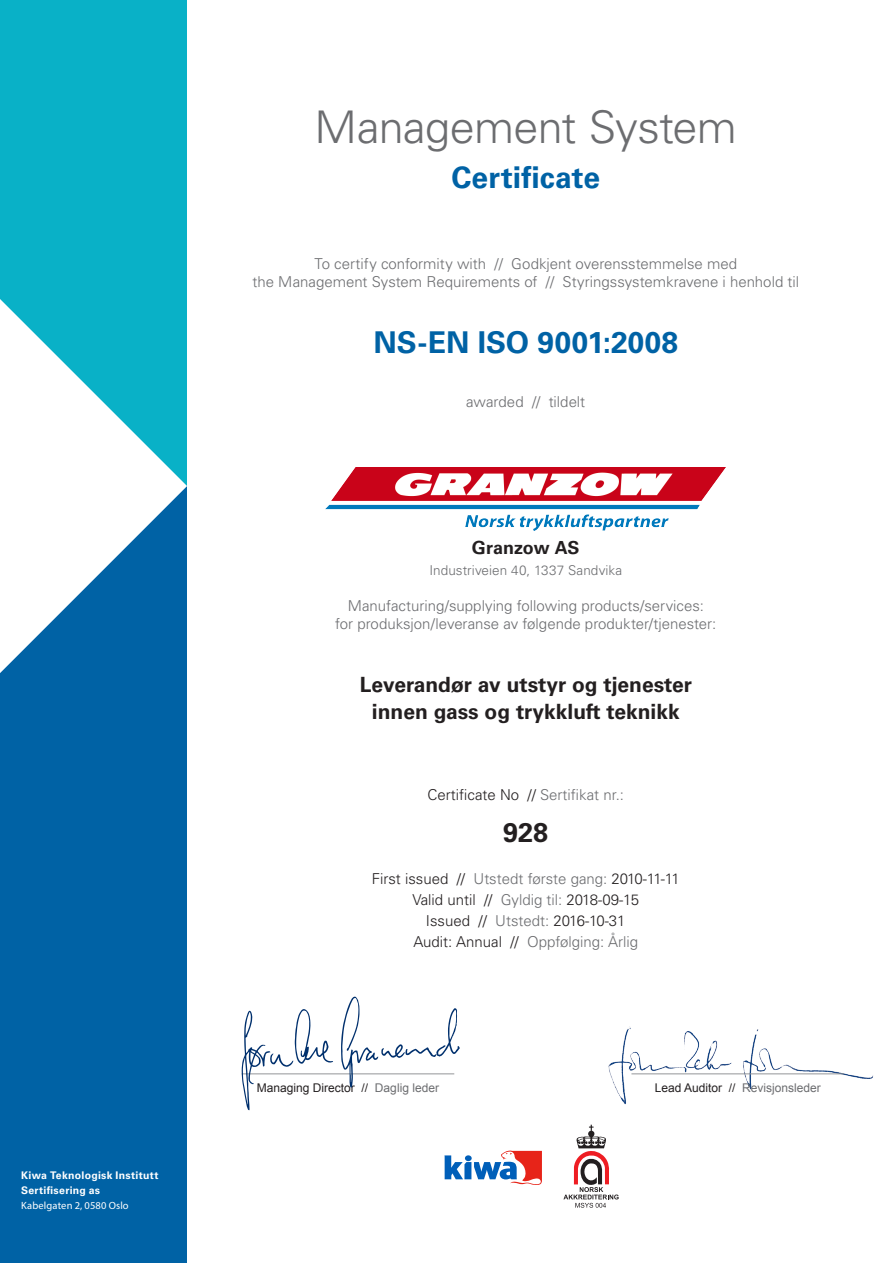
<style>
.page{position:relative;width:893px;height:1263px;background:#fff}
.page>*{position:absolute;margin:0;border:0;box-sizing:border-box;transform-origin:0 0}
.certificate_title{font:300 45px "Univers LT Std";letter-spacing:-.015em;color:#6c6d70}
.certificate{font:700 30px "Univers LT Std";letter-spacing:.005em;color:#0062a5}
.t1{font:700 27px "Univers LT Std";color:#231f20}
.t2{font:700 21px "Univers LT Std";color:#231f20}
.explanation_text{font:700 18px "Univers LT Std";color:#231f20}
.explanation_text-2{font:300 15px "Univers LT Std";color:#6c6d70}
.t3{font:300 15px "Univers LT Std";color:#231f20}
.explanation_text-3{font:300 13.5px "Univers LT Std";letter-spacing:.005em;color:#6c6d70}
.t4{font:12px "Arial";color:#231f20}
.t5{font:12px "Arial";color:#6c6d70}
.t6{font:700 10.5px/15px "Univers LT Std";letter-spacing:.025em;color:#fff}
.t7{font:10.5px "Myriad Pro";letter-spacing:.015em;color:#fff}
.s1{color:#6c6d70}
.s2{color:#231f20}
</style>
<div class="page">
<div style="left:0;top:486px;width:187px;height:777px;background:#0062a5"></div>
<div style="left:0;top:0;width:187px;height:486px;background:#09b1c7"></div>
<svg style="left:0;top:299px;width:187px;height:374px;fill:#fff"></svg>
<img style="left:608px;top:1026px;width:265px;height:79px">
<hr style="left:242px;top:1073px;width:212px;height:1px;background:#939598">
<hr style="left:631px;top:1073px;width:213px;height:1px;background:#939598">
<svg style="left:444px;top:1150px;width:98px;height:35px"></svg>
<div style="left:465px;top:1155px;width:7px;height:6px;background:#005fb9;border-radius:50%"></div>
<svg style="left:563px;top:1125px;width:56px;height:83px"></svg>
<svg style="left:341px;top:997px;width:119px;height:91px"></svg>
<svg style="left:242px;top:1009px;width:91px;height:101px"></svg>
<img style="left:326px;top:468px;width:399px;height:63px">
<p class="t6" style="left:21px;top:1168px;width:139px">Kiwa Teknologisk Institutt<br>Sertifisering as</p>
<p class="t7" style="left:21px;top:1199px;width:109px">Kabelgaten 2, 0580 Oslo</p>
<p class="certificate_title" style="left:315px;top:100px;width:424px">Management System</p>
<p class="certificate" style="left:451px;top:160px;width:150px">Certificate</p>
<p class="explanation_text-2" style="left:314px;top:255px;width:424px">To certify conformity with // Godkjent overensstemmelse med</p>
<p class="explanation_text-2" style="left:252px;top:273px;width:548px">the Management System Requirements of // Styringssystemkravene i henhold til</p>
<p class="certificate" style="left:373px;top:325px;width:306px">NS-EN ISO 9001:2008</p>
<p class="explanation_text-2" style="left:466px;top:393px;width:120px">awarded // tildelt</p>
<p class="explanation_text" style="left:472px;top:537px;width:109px">Granzow AS</p>
<p class="explanation_text-3" style="left:429px;top:562px;width:194px">Industriveien 40, 1337 Sandvika</p>
<p class="explanation_text-2" style="left:348px;top:597px;width:358px">Manufacturing/supplying following products/services:</p>
<p class="explanation_text-2" style="left:335px;top:615px;width:383px">for produksjon/leveranse av følgende produkter/tjenester:</p>
<p class="t2" style="left:360px;top:672px;width:334px">Leverandør av utstyr og tjenester</p>
<p class="t2" style="left:372px;top:699px;width:309px">innen gass og trykkluft teknikk</p>
<p class="t3" style="left:428px;top:786px;width:198px">Certificate No // <span class="s1">Sertifikat nr.:</span></p>
<p class="t1" style="left:503px;top:817px;width:47px">928</p>
<p class="t3" style="left:372px;top:870px;width:309px">First issued // <span class="s1">Utstedt første gang:</span> 2010-11-11</p>
<p class="t3" style="left:412px;top:891px;width:228px">Valid until // <span class="s1">Gyldig til:</span> 2018-09-15</p>
<p class="t3" style="left:426px;top:912px;width:201px">Issued // <span class="s1">Utstedt:</span> 2016-10-31</p>
<p class="explanation_text-2" style="left:414px;top:933px;width:226px"><span class="s2">Audit: Annual //</span> Oppfølging: Årlig</p>
<p class="t4" style="left:257px;top:1079px;width:184px">Managing Director // <span class="s1">Daglig leder</span></p>
<p class="t5" style="left:655px;top:1079px;width:168px"><span class="s2">Lead Auditor //</span> Revisjonsleder</p>
</div>
